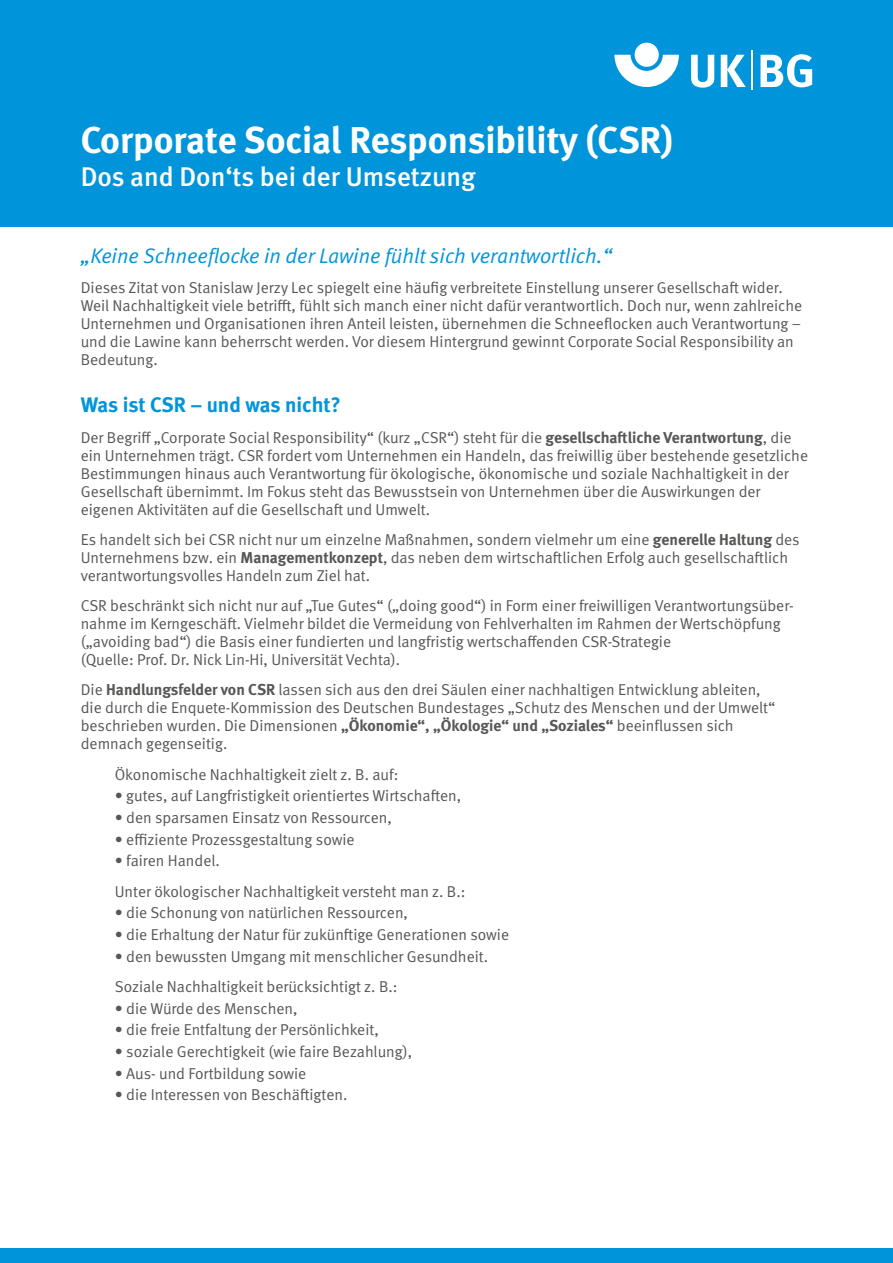
<style>
.page{position:relative;width:893px;height:1263px;background:#fff}
.page>*{position:absolute;margin:0;border:0;box-sizing:border-box;transform-origin:0 0}
.t1{font:700 37.35px "DGUV Meta";letter-spacing:-.005em;color:#fff}
.t2{font:500 27px "DGUV Meta";color:#fff}
.t3{font:italic 21px "DGUV Meta";color:#0095db}
.t4{font:700 21px "DGUV Meta";letter-spacing:-.01em;color:#0095db}
.t5{font:15.75px/18px "DGUV Meta";color:#575756}
.s1{font-weight:700}
</style>
<div class="page">
<div style="left:0;top:1248px;width:893px;height:15px;background:#0095db"></div>
<div style="left:0;top:0;width:893px;height:227px;background:#0095db"></div>
<svg style="left:614px;top:55px;width:65px;height:32px"></svg>
<div style="left:635px;top:43px;width:24px;height:24px;background:#fff;border-radius:50%"></div>
<svg style="left:691px;top:55px;width:23px;height:33px"></svg>
<svg style="left:721px;top:55px;width:25px;height:32px"></svg>
<svg style="left:760px;top:54px;width:52px;height:33px"></svg>
<hr style="left:751px;top:50px;width:1px;height:40px;background:#fff">
<h1 class="t1" style="left:81px;top:117px;width:594px">Corporate Social Responsibility (CSR)</h1>
<h2 class="t2" style="left:81px;top:161px;width:396px">Dos and Don‘ts bei der Umsetzung</h2>
<h3 class="t3" style="left:81px;top:243px;width:533px">„Keine Schneeflocke in der Lawine fühlt sich verantwortlich.“</h3>
<p class="t5" style="left:81px;top:279px;width:723px">Dieses Zitat von Stanislaw Jerzy Lec spiegelt eine häufig verbreitete Einstellung unserer Gesellschaft wider.<br>Weil Nachhaltigkeit viele betrifft, fühlt sich manch einer nicht dafür verantwortlich. Doch nur, wenn zahlreiche Unternehmen und Organisationen ihren Anteil leisten, übernehmen die Schneeflocken auch Verantwortung – und die Lawine kann beherrscht werden. Vor diesem Hintergrund gewinnt Corporate Social Responsibility an Bedeutung.</p>
<h3 class="t4" style="left:81px;top:393px;width:261px">Was ist CSR – und was nicht?</h3>
<p class="t5" style="left:81px;top:428px;width:729px">Der Begriff „Corporate Social Responsibility“ (kurz „CSR“) steht für die <span class="s1">gesellschaftliche Verantwortung</span>, die ein Unternehmen trägt. CSR fordert vom Unternehmen ein Handeln, das freiwillig über bestehende gesetzliche Bestimmungen hinaus auch Verantwortung für ökologische, ökonomische und soziale Nachhaltigkeit in der Gesellschaft übernimmt. Im Fokus steht das Bewusstsein von Unternehmen über die Auswirkungen der eigenen Aktivitäten auf die Gesellschaft und Umwelt.</p>
<p class="t5" style="left:81px;top:531px;width:720px">Es handelt sich bei CSR nicht nur um einzelne Maßnahmen, sondern vielmehr um eine <span class="s1">generelle Haltung</span> des<br>Unternehmens bzw. ein <span class="s1">Managementkonzept</span>, das neben dem wirtschaftlichen Erfolg auch gesellschaftlich verantwortungsvolles Handeln zum Ziel hat.</p>
<p class="t5" style="left:81px;top:597px;width:714px">CSR beschränkt sich nicht nur auf „Tue Gutes“ („doing good“) in Form einer freiwilligen Verantwortungsüber&shy;nahme im Kerngeschäft. Vielmehr bildet die Vermeidung von Fehlverhalten im Rahmen der Wertschöpfung („avoiding bad“) die Basis einer fundierten und langfristig wertschaffenden CSR-Strategie<br>(Quelle: Prof. Dr. Nick Lin-Hi, Universität Vechta).</p>
<p class="t5" style="left:81px;top:681px;width:696px">Die <span class="s1">Handlungsfelder von CSR</span> lassen sich aus den drei Säulen einer nachhaltigen Entwicklung ableiten, die durch die Enquete-Kommission des Deutschen Bundestages „Schutz des Menschen und der Umwelt“ beschrieben wurden. Die Dimensionen <span class="s1">„Ökonomie“, „Ökologie“ und „Soziales“</span> beeinflussen sich demnach gegenseitig.</p>
<p class="t5" style="left:115px;top:765px;width:285px">Ökonomische Nachhaltigkeit zielt z. B. auf:</p>
<p class="t5" style="left:115px;top:787px;width:348px">• gutes, auf Langfristigkeit orientiertes Wirtschaften,</p>
<p class="t5" style="left:115px;top:809px;width:279px">• den sparsamen Einsatz von Ressourcen,</p>
<p class="t5" style="left:115px;top:830px;width:241px">• effiziente Prozessgestaltung sowie</p>
<p class="t5" style="left:115px;top:846px;width:352px;line-height:30.2px">• fairen Handel.<br>Unter ökologischer Nachhaltigkeit versteht man z. B.:</p>
<p class="t5" style="left:115px;top:904px;width:295px">• die Schonung von natürlichen Ressourcen,</p>
<p class="t5" style="left:115px;top:926px;width:396px">• die Erhaltung der Natur für zukünftige Generationen sowie</p>
<p class="t5" style="left:115px;top:941px;width:375px;line-height:30.2px">• den bewussten Umgang mit menschlicher Gesundheit.<br>Soziale Nachhaltigkeit berücksichtigt z. B.:</p>
<p class="t5" style="left:115px;top:999px;width:184px">• die Würde des Menschen,</p>
<p class="t5" style="left:115px;top:1021px;width:266px">• die freie Entfaltung der Persönlichkeit,</p>
<p class="t5" style="left:115px;top:1043px;width:299px">• soziale Gerechtigkeit (wie faire Bezahlung),</p>
<p class="t5" style="left:115px;top:1064px;width:193px">• Aus- und Fortbildung sowie</p>
<p class="t5" style="left:115px;top:1086px;width:234px">• die Interessen von Beschäftigten.</p>
</div>
